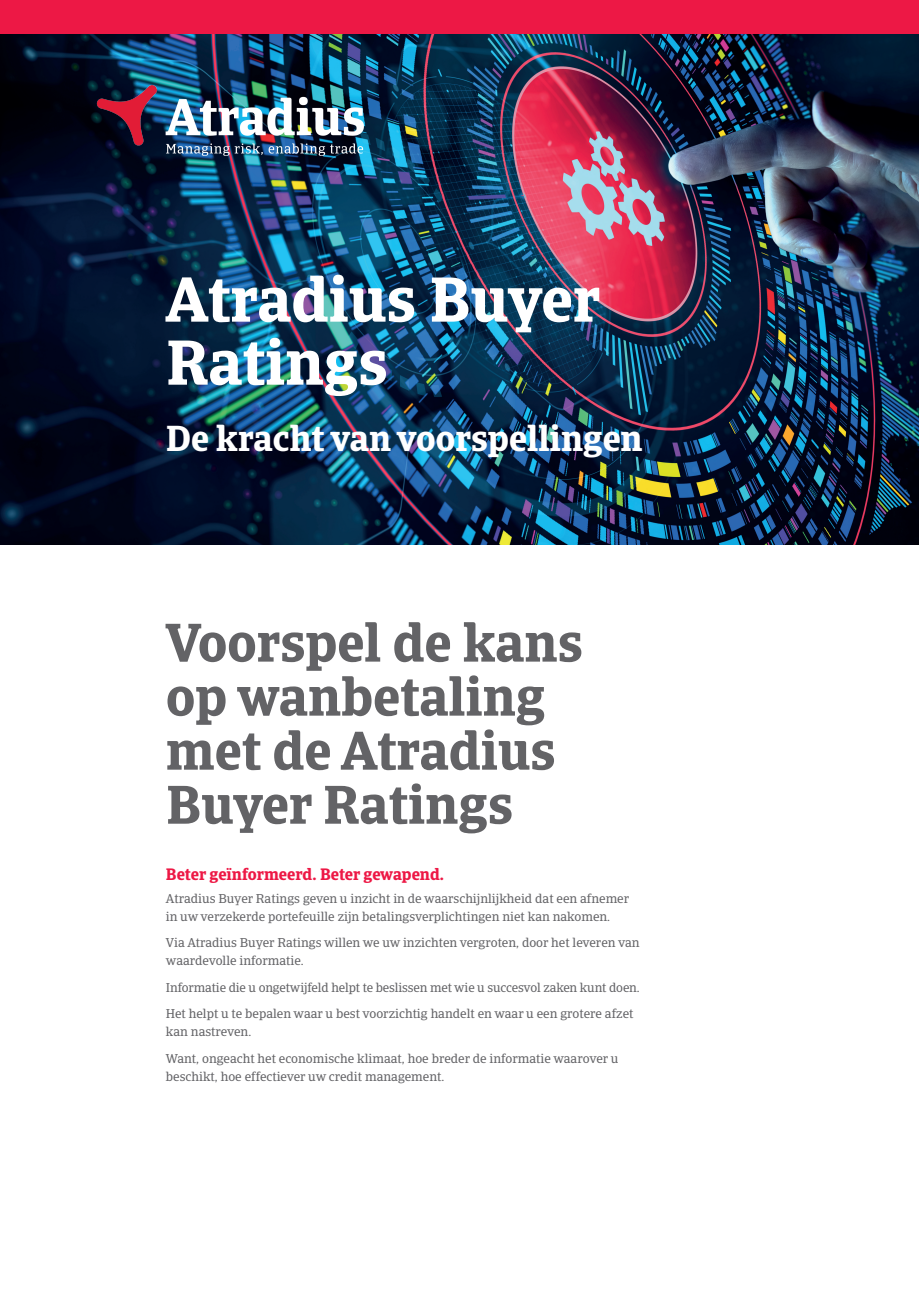
<style>
.page{position:relative;width:919px;height:1289px;background:#fff}
.page>*{position:absolute;margin:0;border:0;box-sizing:border-box;transform-origin:0 0}
.t1{font:700 63px/63px "Catalana";color:#fff}
.t2{font:700 54px/54px "Catalana";color:#636366}
.t3{font:700 36px "Catalana";color:#fff}
.t4{font:700 16.5px "Catalana";color:#ed1845}
.t5{font:12.75px/18px "Catalana";color:#636366}
</style>
<div class="page">
<img style="left:0;top:34px;width:918px;height:510px">
<div style="left:0;top:0;width:918px;height:34px;background:#ed1845"></div>
<img style="left:56px;top:44px;width:348px;height:153px">
<h1 class="t1" style="left:166px;top:269px;width:436px">Atradius Buyer<br>Ratings</h1>
<h3 class="t3" style="left:166px;top:416px;width:478px">De kracht van voorspellingen</h3>
<h2 class="t2" style="left:166px;top:616px;width:418px">Voorspel de kans op wanbetaling met de Atradius<br>Buyer Ratings</h2>
<p class="t4" style="left:166px;top:864px;width:279px">Beter geïnformeerd. Beter gewapend.</p>
<p class="t5" style="left:166px;top:889px;width:464px">Atradius Buyer Ratings geven u inzicht in de waarschijnlijkheid dat een afnemer in uw verzekerde portefeuille zijn betalingsverplichtingen niet kan nakomen.</p>
<p class="t5" style="left:166px;top:933px;width:475px">Via Atradius Buyer Ratings willen we uw inzichten vergroten, door het leveren van waardevolle informatie.</p>
<p class="t5" style="left:166px;top:974px;width:475px;line-height:26.5px">Informatie die u ongetwijfeld helpt te beslissen met wie u succesvol zaken kunt doen.<br>Het helpt u te bepalen waar u best voorzichtig handelt en waar u een grotere afzet</p>
<p class="t5" style="left:166px;top:1018px;width:454px;line-height:26.5px">kan nastreven.<br>Want, ongeacht het economische klimaat, hoe breder de informatie waarover u</p>
<p class="t5" style="left:166px;top:1067px;width:280px">beschikt, hoe effectiever uw credit management.</p>
</div>
